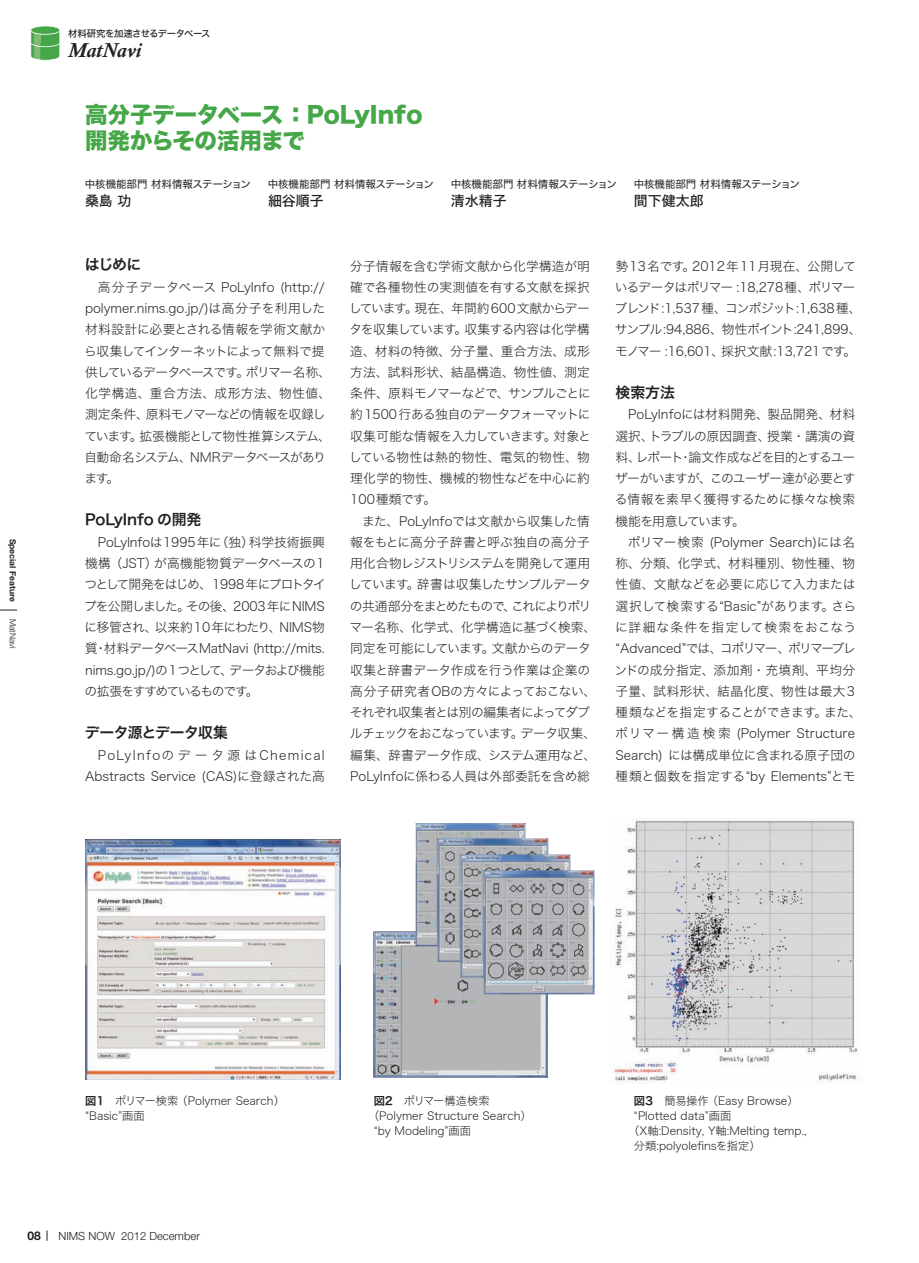
<style>
.page{position:relative;width:919px;height:1263px;background:#fff}
.page>*{position:absolute;margin:0;border:0;box-sizing:border-box;transform-origin:0 0}
.t1{font:22.5px/25.5px "Hira Kaku Std N W8";letter-spacing:-.005em;color:#45a748}
.t2{font:italic 700 20.55px "Calisto";letter-spacing:-.005em;color:#231f20}
.t3{font:14.85px "Hira Kaku Std N W6";letter-spacing:-.01em;color:#231f20}
.t4{font:14.85px "Hira Kaku Std N W6";letter-spacing:-.04em;color:#231f20}
.t5{font:13.95px "Hira Kaku Std N W5";color:#231f20}
.t6{font:12.75px/21.3px "Hira Kaku Std N W2";letter-spacing:-.005em;color:#231f20;text-align:justify}
.t7{font:12.75px/21.3px "Hira Kaku Std N W2";letter-spacing:-.035em;color:#231f20;text-align:center}
.t8{font:12.75px/21.3px "Hira Kaku Std N W2";letter-spacing:.035em;color:#231f20;text-align:right}
.t9{font:700 12px "Helvetica Neue";color:#231f20}
.t10{font:11.25px/15px "Hira Kaku Std N W2";color:#231f20}
.t11{font:300 11.25px "Helvetica Neue";color:#231f20}
.t12{font:10.5px "Hira Kaku Std N W4";letter-spacing:-.01em;color:#231f20}
.t13{font:9.45px "Hira Kaku Std W5";letter-spacing:-.045em;color:#231f20}
.t14{font:700 8.55px "Helvetica Neue";color:#231f20}
.t15{font:300 8.55px "Helvetica Neue";color:#231f20}
.s1{font-family:"Hira Kaku Std N W6"}
</style>
<div class="page">
<svg style="left:0;top:610px;width:17px;height:1px"></svg>
<img style="left:85px;top:840px;width:255px;height:240px">
<img style="left:373px;top:931px;width:174px;height:146px">
<img style="left:614px;top:819px;width:244px;height:264px">
<img style="left:415px;top:823px;width:179px;height:171px">
<svg style="left:30px;top:26px;width:30px;height:35px"></svg>
<p class="t14" style="left:18px;top:539px;width:64px;rotate:90deg">Special Feature</p>
<p class="t15" style="left:18px;top:619px;width:31px;rotate:90deg">MatNavi</p>
<p class="t13" style="left:68px;top:26px;width:144px">材料研究を加速させるデータベース</p>
<h2 class="t2" style="left:68px;top:38px;width:75px">MatNavi</h2>
<h1 class="t1" style="left:85px;top:103px;width:339px">高分子データベース ：PoLyInfo開発からその活用まで</h1>
<p class="t12" style="left:85px;top:176px;width:168px">中核機能部門 材料情報ステーション</p>
<p class="t5" style="left:85px;top:191px;width:48px">桑島 功</p>
<p class="t12" style="left:268px;top:176px;width:168px">中核機能部門 材料情報ステーション</p>
<p class="t5" style="left:268px;top:191px;width:57px">細谷順子</p>
<p class="t12" style="left:450px;top:176px;width:168px">中核機能部門 材料情報ステーション</p>
<p class="t5" style="left:451px;top:191px;width:57px">清水精子</p>
<p class="t12" style="left:633px;top:176px;width:168px">中核機能部門 材料情報ステーション</p>
<p class="t5" style="left:634px;top:191px;width:71px">間下健太郎</p>
<p class="t3" style="left:85px;top:253px;width:58px">はじめに</p>
<p class="t6" style="left:84px;top:276px;width:248px;text-align:left;text-indent:14px">高分子データベース PoLyInfo (http:// polymer.nims.go.jp/)は高分子を利用した材料設計に必要とされる情報を学術文献から収集してインターネットによって無料で提供しているデータベースです。ポリマー名称、化学構造、重合方法、成形方法、物性値、測定条件、原料モノマーなどの情報を収録しています。拡張機能として物性推算システム、自動命名システム、NMRデータベースがあります。</p>
<p class="t3" style="left:85px;top:508px;width:118px">PoLyInfo の開発</p>
<p class="t6" style="left:84px;top:531px;width:243px;text-indent:14px">PoLyInfoは1995年に（独）科学技術振興機構 （JST）が高機能物質データベースの1つとして開発をはじめ、1998 年にプロトタイプを公開しました。その後、2003年にNIMSに移管され、以来約10年にわたり、NIMS物質・材料データベースMatNavi (http://mits. nims.go.jp/)の1つとして、データおよび機能の拡張をすすめているものです。</p>
<p class="t4" style="left:85px;top:721px;width:145px">データ源とデータ収集</p>
<p class="t8" style="left:85px;top:744px;width:241px">PoLyInfoのデータ源はChemical<br>Abstracts Service (CAS)に登録された高</p>
<p class="t6" style="left:349px;top:255px;width:243px">分子情報を含む学術文献から化学構造が明確で各種物性の実測値を有する文献を採択しています。現在、年間約600文献からデータを収集しています。収集する内容は化学構造、材料の特徴、分子量、重合方法、成形方法、試料形状、結晶構造、物性値、測定条件、原料モノマーなどで、サンプルごとに約1500行ある独自のデータフォーマットに収集可能な情報を入力していきます。対象としている物性は熱的物性、電気的物性、物理化学的物性、機械的物性などを中心に約100種類です。</p>
<p class="t7" style="left:349px;top:510px;width:248px">また、PoLyInfoでは文献から収集した情<br>報をもとに高分子辞書と呼ぶ独自の高分子用化合物レジストリシステムを開発して運用しています。辞書は収集したサンプルデータの共通部分をまとめたもので、これによりポリマー名称、化学式、化学構造に基づく検索、同定を可能にしています。文献からのデータ収集と辞書データ作成を行う作業は企業の高分子研究者OBの方々によっておこない、それぞれ収集者とは別の編集者によってダブルチェックをおこなっています。データ収集、編集、辞書データ作成、システム運用など、<br>PoLyInfoに係わる人員は外部委託を含め総</p>
<p class="t6" style="left:614px;top:255px;width:248px;text-align:left">勢13名です。2012年11月現在、公開しているデータはポリマー :18,278種、ポリマーブレンド:1,537種、コンポジット:1,638種、サンプル:94,886、物性ポイント:241,899、モノマー :16,601、採択文献:13,721です。</p>
<p class="t3" style="left:615px;top:381px;width:61px">検索方法</p>
<p class="t6" style="left:614px;top:404px;width:242px;text-indent:14px">PoLyInfoには材料開発、製品開発、材料選択、トラブルの原因調査、授業・講演の資料、レポート・論文作成などを目的とするユーザーがいますが、このユーザー達が必要とする情報を素早く獲得するために様々な検索機能を用意しています。</p>
<p class="t6" style="left:614px;top:531px;width:248px;text-align:center">ポリマー検索 (Polymer Search)には名<br>称、分類、化学式、材料種別、物性種、物性値、文献などを必要に応じて入力または選択して検索する“Basic”があります。さらに詳細な条件を指定して検索をおこなう“Advanced”では、コポリマー、ポリマーブレンドの成分指定、添加剤・充填剤、平均分子量、試料形状、結晶化度、物性は最大3種類などを指定することができます。また、ポリマー構造検索 (Polymer Structure<br>Search) には構成単位に含まれる原子団の種類と個数を指定する“by Elements”とモ</p>
<p class="t10" style="left:85px;top:1093px;width:201px"><span class="s1">図1　</span>ポリマー検索 （Polymer Search）“Basic”画面</p>
<p class="t10" style="left:373px;top:1093px;width:117px"><span class="s1">図2　</span>ポリマー構造検索</p>
<p class="t10" style="left:368px;top:1108px;width:165px">（Polymer Structure Search）</p>
<p class="t10" style="left:373px;top:1123px;width:99px">“by Modeling”画面</p>
<p class="t9" style="left:27px;top:1228px;width:15px">08</p>
<p class="t11" style="left:58px;top:1229px;width:143px">NIMS NOW 2012 December</p>
<p class="t10" style="left:634px;top:1093px;width:166px"><span class="s1">図3　</span>簡易操作 （Easy Browse）</p>
<p class="t10" style="left:634px;top:1108px;width:99px">“Plotted data”画面</p>
<p class="t10" style="left:628px;top:1123px;width:180px">（X軸:Density, Y軸:Melting temp.,</p>
<p class="t10" style="left:634px;top:1138px;width:128px">分類:polyolefinsを指定）</p>
</div>
